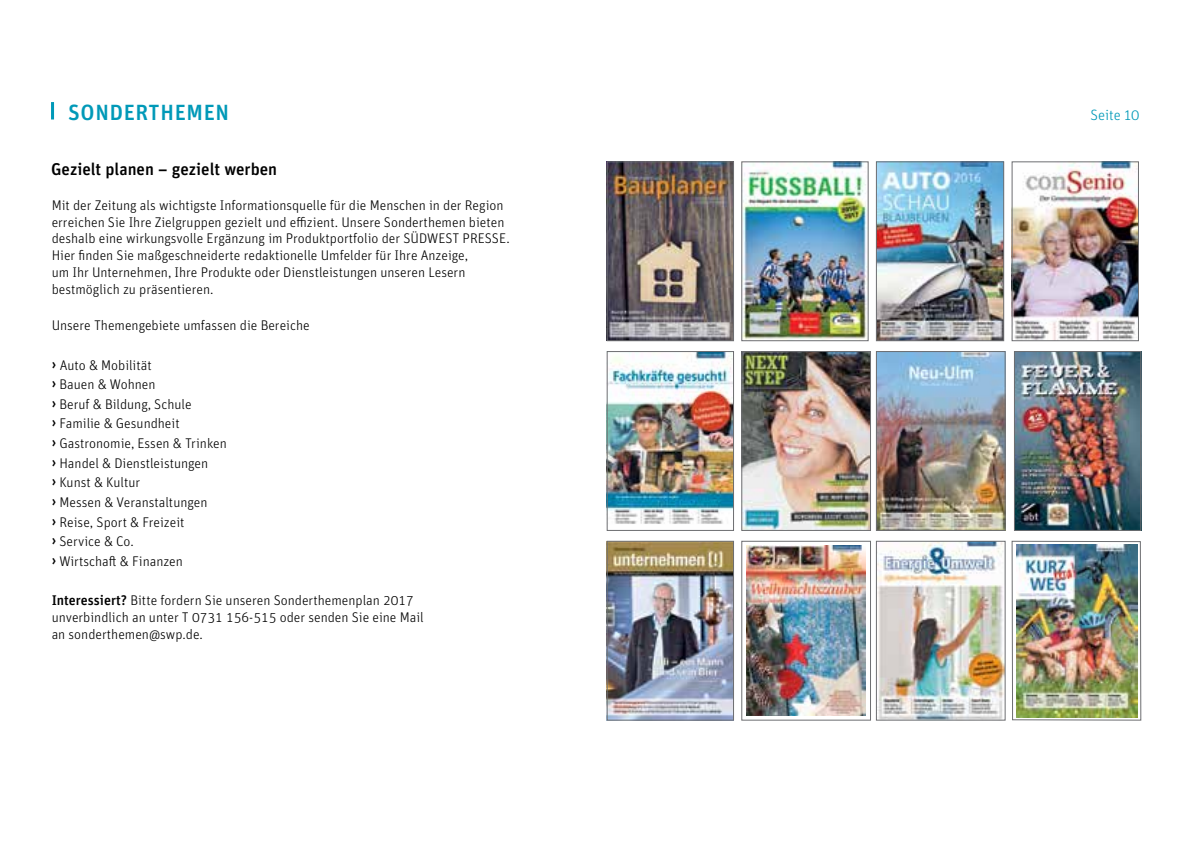
<style>
.page{position:relative;width:1191px;height:842px;background:#fff}
.page>*{position:absolute;margin:0;border:0;box-sizing:border-box;transform-origin:0 0}
.t1{font:500 22px "Unit Pro";letter-spacing:.03em;color:#0099b8}
.t2{font:500 17px "Unit Pro";color:#000}
.t3{font:300 15px "Unit Pro";color:#0099b8}
.t4{font:300 14px/19.6px "Unit Pro";color:#000}
.s1{font-weight:500}
</style>
<div class="page">
<hr style="left:51px;top:102px;width:3px;height:17px;background:#0099b8">
<img style="left:609px;top:164px;width:123px;height:175px">
<div style="left:607px;top:162px;width:127px;height:179px;border:1px solid #6d6e71"></div>
<img style="left:1016px;top:353px;width:123px;height:176px">
<div style="left:1014px;top:351px;width:127px;height:180px;border:1px solid #6d6e71"></div>
<img style="left:609px;top:543px;width:123px;height:175px">
<div style="left:607px;top:541px;width:127px;height:179px;border:1px solid #6d6e71"></div>
<img style="left:743px;top:164px;width:123px;height:175px">
<div style="left:741px;top:162px;width:127px;height:179px;border:1px solid #6d6e71"></div>
<img style="left:609px;top:353px;width:123px;height:171px">
<div style="left:607px;top:351px;width:127px;height:180px;border:1px solid #6d6e71"></div>
<img style="left:1013px;top:164px;width:123px;height:175px">
<div style="left:1011px;top:162px;width:127px;height:179px;border:1px solid #6d6e71"></div>
<img style="left:878px;top:164px;width:124px;height:175px">
<div style="left:876px;top:162px;width:128px;height:179px;border:1px solid #6d6e71"></div>
<img style="left:743px;top:353px;width:125px;height:176px">
<div style="left:741px;top:351px;width:129px;height:180px;border:1px solid #6d6e71"></div>
<img style="left:878px;top:543px;width:125px;height:175px">
<div style="left:876px;top:541px;width:129px;height:179px;border:1px solid #6d6e71"></div>
<img style="left:878px;top:353px;width:125px;height:176px">
<div style="left:876px;top:351px;width:129px;height:180px;border:1px solid #6d6e71"></div>
<svg style="left:1012px;top:541px;width:128px;height:179px"></svg>
<img style="left:1016px;top:545px;width:121px;height:172px">
<div style="left:1011px;top:541px;width:130px;height:179px;border:1px solid #6d6e71"></div>
<div style="left:741px;top:541px;width:129px;height:179px;background:#fff;border:1px solid #6d6e71"></div>
<div style="left:744px;top:544px;width:124px;height:172px;background:linear-gradient(to bottom,#fff,#fff)"></div>
<img style="left:746px;top:545px;width:119px;height:171px">
<h1 class="t1" style="left:68px;top:96px;width:162px">SONDERTHEMEN</h1>
<p class="t3" style="left:1090px;top:105px;width:51px">Seite 10</p>
<p class="t2" style="left:51px;top:157px;width:228px">Gezielt planen – gezielt werben</p>
<p class="t4" style="left:52px;top:196px;width:459px;line-height:16.8px">Mit der Zeitung als wichtigste Informationsquelle für die Menschen in der Region erreichen Sie Ihre Zielgruppen gezielt und effizient. Unsere Sonderthemen bieten deshalb eine wirkungsvolle Ergänzung im Produktportfolio der SÜDWEST PRESSE.<br>Hier finden Sie maßgeschneiderte redaktionelle Umfelder für Ihre Anzeige,<br>um Ihr Unternehmen, Ihre Produkte oder Dienstleistungen unseren Lesern bestmöglich zu präsentieren.</p>
<p class="t4" style="left:52px;top:315px;width:259px">Unsere Themengebiete umfassen die Bereiche</p>
<p class="t4" style="left:52px;top:355px;width:177px"><span class="s1">›</span> Auto &amp; Mobilität<br><span class="s1">›</span> Bauen &amp; Wohnen<br><span class="s1">›</span> Beruf &amp; Bildung, Schule<br><span class="s1">›</span> Familie &amp; Gesundheit<br><span class="s1">›</span> Gastronomie, Essen &amp; Trinken <span class="s1">›</span> Handel &amp; Dienstleistungen<br><span class="s1">›</span> Kunst &amp; Kultur<br><span class="s1">›</span> Messen &amp; Veranstaltungen<br><span class="s1">›</span> Reise, Sport &amp; Freizeit<br><span class="s1">›</span> Service &amp; Co.<br><span class="s1">›</span> Wirtschaft &amp; Finanzen</p>
<p class="t4" style="left:52px;top:591px;width:373px;line-height:16.8px"><span class="s1">Interessiert?</span> Bitte fordern Sie unseren Sonderthemenplan 2017 unverbindlich an unter T 0731 156-515 oder senden Sie eine Mail an sonderthemen@swp.de.</p>
</div>
